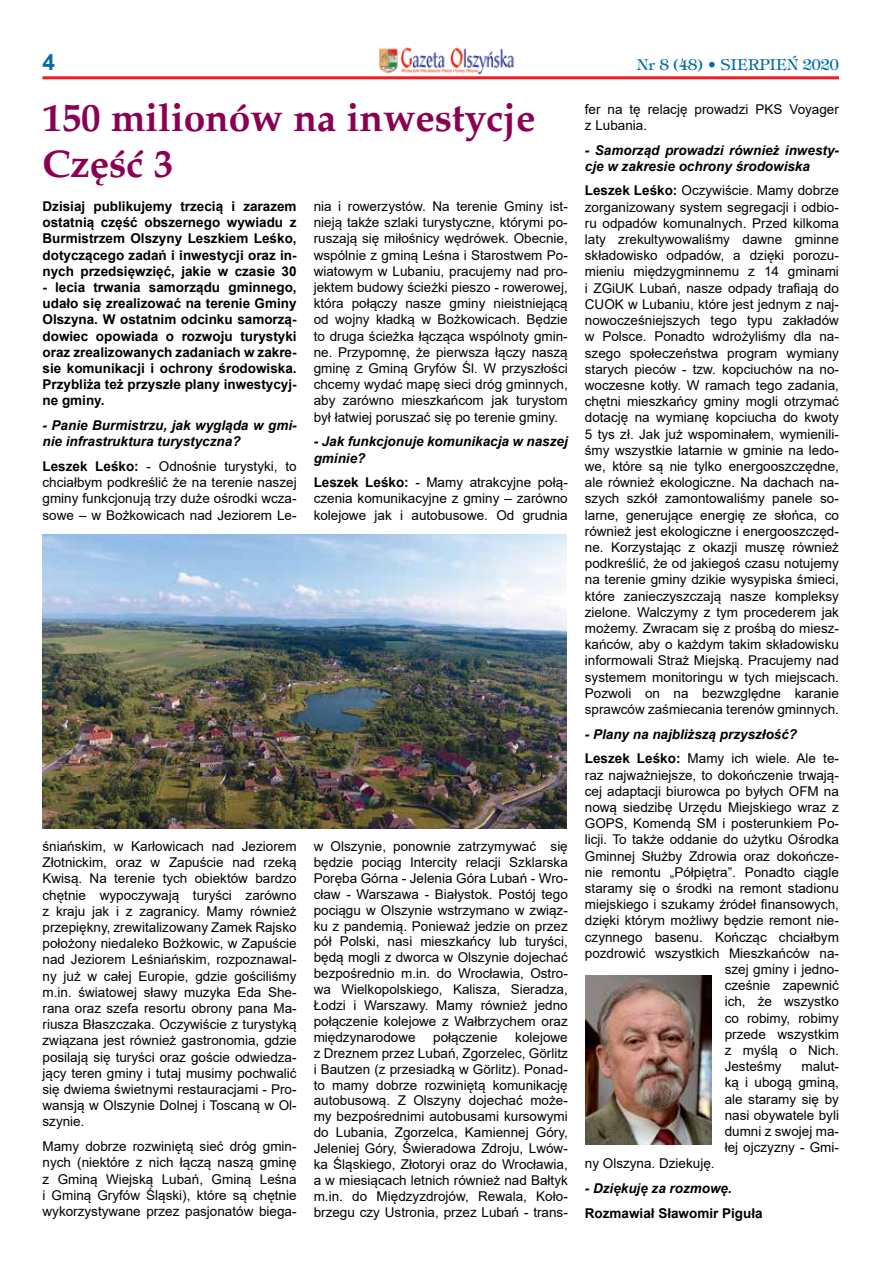
<style>
.page{position:relative;width:893px;height:1263px;background:#fff}
.page>*{position:absolute;margin:0;border:0;box-sizing:border-box;transform-origin:0 0}
.t1{font:700 39px/46.8px "Palm Springs";letter-spacing:-.005em;color:#8b0052}
.t2{font:700 22.5px "Arial";color:#006ca4}
.t3{font:15px "Timpani";color:#006ca4}
.t4{font:13.5px/16.2px "Arial";color:#000;text-align:justify}
.t5{font:700 13.5px/16.2px "Arial";color:#000;text-align:justify}
.t6{font:italic 700 13.5px/16.2px "Arial";color:#000}
.s1{font-weight:700}
.s2{font-style:normal}
.s3{font-weight:400;font-style:normal}
</style>
<div class="page">
<img style="left:379px;top:47px;width:135px;height:28px">
<hr style="left:43px;top:76px;width:796px;height:3px;background:#ed1d24">
<img style="left:43px;top:534px;width:523px;height:295px">
<img style="left:585px;top:975px;width:127px;height:169px">
<h2 class="t2" style="left:43px;top:47px;width:14px">4</h2>
<p class="t3" style="left:637px;top:55px;width:203px">Nr 8 (48) • SIERPIEŃ 2020</p>
<h1 class="t1" style="left:43px;top:94px;width:494px">150 milionów na inwestycje<br>Część 3</h1>
<p class="t5" style="left:43px;top:198px;width:256px">Dzisiaj publikujemy trzecią i zarazem ostatnią część obszernego wywiadu z Burmistrzem Olszyny Leszkiem Leśko, dotyczącego zadań i inwestycji oraz in&shy;nych przedsięwzięć, jakie w czasie 30</p>
<p class="t5" style="left:43px;top:279px;width:256px">- lecia trwania samorządu gminnego, udało się zrealizować na terenie Gminy Olszyna. W ostatnim odcinku samorzą&shy;dowiec opowiada o rozwoju turystyki oraz zrealizowanych zadaniach w zakre&shy;sie komunikacji i ochrony środowiska.<br>Przybliża też przyszłe plany inwestycyj&shy;ne gminy.</p>
<p class="t6" style="left:43px;top:418px;width:256px">- Panie Burmistrzu, jak wygląda w gmi&shy;nie infrastruktura turystyczna?</p>
<p class="t4" style="left:43px;top:458px;width:256px"><span class="s1">Leszek Leśko:</span> - Odnośnie turystyki, to chciałbym podkreślić że na terenie naszej gminy funkcjonują trzy duże ośrodki wcza&shy;sowe – w Bożkowicach nad Jeziorem Le-</p>
<p class="t4" style="left:585px;top:101px;width:256px">fer na tę relację prowadzi PKS Voyager z Lubania.</p>
<p class="t6" style="left:585px;top:142px;width:256px">- Samorząd prowadzi również inwesty&shy;cje w zakresie ochrony środowiska</p>
<p class="t4" style="left:585px;top:183px;width:256px"><span class="s1">Leszek Leśko:</span> Oczywiście. Mamy dobrze zorganizowany system segregacji i odbio&shy;ru odpadów komunalnych. Przed kilkoma laty zrekultywowaliśmy dawne gminne składowisko odpadów, a dzięki porozu&shy;mieniu międzygminnemu z 14 gminami i ZGiUK Lubań, nasze odpady trafiają do CUOK w Lubaniu, które jest jednym z naj&shy;nowocześniejszych tego typu zakładów w Polsce. Ponadto wdrożyliśmy dla na&shy;szego społeczeństwa program wymiany starych pieców - tzw. kopciuchów na no&shy;woczesne kotły. W ramach tego zadania, chętni mieszkańcy gminy mogli otrzymać dotację na wymianę kopciucha do kwoty 5 tys zł. Jak już wspominałem, wymienili&shy;śmy wszystkie latarnie w gminie na ledo&shy;we, które są nie tylko energooszczędne, ale również ekologiczne. Na dachach na&shy;szych szkół zamontowaliśmy panele so&shy;larne, generujące energię ze słońca, co również jest ekologiczne i energooszczęd&shy;ne. Korzystając z okazji muszę również podkreślić, że od jakiegoś czasu notujemy na terenie gminy dzikie wysypiska śmieci, które zanieczyszczają nasze kompleksy zielone. Walczymy z tym procederem jak możemy. Zwracam się z prośbą do miesz&shy;kańców, aby o każdym takim składowisku informowali Straż Miejską. Pracujemy nad systemem monitoringu w tych miejscach.<br>Pozwoli on na bezwzględne karanie sprawców zaśmiecania terenów gminnych.</p>
<p class="t6" style="left:585px;top:722px;width:256px;line-height:24.8px">- Plany na najbliższą przyszłość?<br><span class="s2">Leszek Leśko:</span> <span class="s3">Mamy ich wiele. Ale te-</span></p>
<p class="t4" style="left:585px;top:767px;width:256px">raz najważniejsze, to dokończenie trwają-</p>
<p class="t4" style="left:585px;top:783px;width:256px">cej adaptacji biurowca po byłych OFM na</p>
<p class="t4" style="left:585px;top:799px;width:256px">nową siedzibę Urzędu Miejskiego wraz z</p>
<p class="t4" style="left:585px;top:815px;width:256px">GOPS, Komendą SM i posterunkiem Po-</p>
<p class="t4" style="left:585px;top:831px;width:256px">licji. To także oddanie do użytku Ośrodka</p>
<p class="t4" style="left:585px;top:848px;width:256px">Gminnej Służby Zdrowia oraz dokończe-</p>
<p class="t4" style="left:585px;top:864px;width:256px">nie remontu „Półpiętra”. Ponadto ciągle</p>
<p class="t4" style="left:585px;top:880px;width:256px">staramy się o środki na remont stadionu</p>
<p class="t4" style="left:585px;top:896px;width:256px">miejskiego i szukamy źródeł finansowych,</p>
<p class="t4" style="left:585px;top:912px;width:256px">dzięki którym możliwy będzie remont nie-</p>
<p class="t4" style="left:585px;top:929px;width:256px">czynnego basenu. Kończąc chciałbym</p>
<p class="t4" style="left:585px;top:945px;width:256px">pozdrowić wszystkich Mieszkańców na-</p>
<p class="t4" style="left:725px;top:961px;width:116px">szej gminy i jedno-</p>
<p class="t4" style="left:725px;top:977px;width:116px">cześnie zapewnić</p>
<p class="t4" style="left:725px;top:993px;width:116px">ich, że wszystko</p>
<p class="t4" style="left:725px;top:1010px;width:116px">co robimy, robimy</p>
<p class="t4" style="left:725px;top:1026px;width:116px">przede wszystkim</p>
<p class="t4" style="left:725px;top:1042px;width:116px">z myślą o Nich.</p>
<p class="t4" style="left:725px;top:1058px;width:59px">Jesteśmy</p>
<p class="t4" style="left:314px;top:198px;width:256px">nia i rowerzystów. Na terenie Gminy ist&shy;nieją także szlaki turystyczne, którymi po&shy;ruszają się miłośnicy wędrówek. Obecnie, wspólnie z gminą Leśna i Starostwem Po&shy;wiatowym w Lubaniu, pracujemy nad pro&shy;jektem budowy ścieżki pieszo - rowerowej, która połączy nasze gminy nieistniejącą od wojny kładką w Bożkowicach. Będzie to druga ścieżka łącząca wspólnoty gmin&shy;ne. Przypomnę, że pierwsza łączy naszą gminę z Gminą Gryfów Śl. W przyszłości chcemy wydać mapę sieci dróg gminnych, aby zarówno mieszkańcom jak turystom był łatwiej poruszać się po terenie gminy.</p>
<p class="t6" style="left:314px;top:434px;width:256px">- Jak funkcjonuje komunikacja w naszej gminie?</p>
<p class="t4" style="left:314px;top:474px;width:256px"><span class="s1">Leszek Leśko:</span> - Mamy atrakcyjne połą&shy;czenia komunikacyjne z gminy – zarówno kolejowe jak i autobusowe. Od grudnia</p>
<p class="t4" style="left:314px;top:838px;width:256px">w Olszynie, ponownie zatrzymywać się będzie pociąg Intercity relacji Szklarska Poręba Górna - Jelenia Góra Lubań - Wro&shy;cław - Warszawa - Białystok. Postój tego pociągu w Olszynie wstrzymano w związ&shy;ku z pandemią. Ponieważ jedzie on przez pół Polski, nasi mieszkańcy lub turyści, będą mogli z dworca w Olszynie dojechać bezpośrednio m.in. do Wrocławia, Ostro&shy;wa Wielkopolskiego, Kalisza, Sieradza, Łodzi i Warszawy. Mamy również jedno połączenie kolejowe z Wałbrzychem oraz międzynarodowe</p>
<p class="t4" style="left:43px;top:838px;width:256px">śniańskim, w Karłowicach nad Jeziorem Złotnickim, oraz w Zapuście nad rzeką Kwisą. Na terenie tych obiektów bardzo chętnie wypoczywają turyści zarówno z kraju jak i z zagranicy. Mamy również przepiękny, zrewitalizowany Zamek Rajsko położony niedaleko Bożkowic, w Zapuście nad Jeziorem Leśniańskim, rozpoznawal&shy;ny już w całej Europie, gdzie gościliśmy m.in. światowej sławy muzyka Eda She&shy;rana oraz szefa resortu obrony pana Ma&shy;riusza Błaszczaka. Oczywiście z turystyką związana jest również gastronomia, gdzie posilają się turyści oraz goście odwiedza&shy;jący teren gminy i tutaj musimy pochwalić się dwiema świetnymi restauracjami - Pro&shy;wansją w Olszynie Dolnej i Toscaną w Ol&shy;szynie.</p>
<p class="t4" style="left:43px;top:1138px;width:256px">Mamy dobrze rozwiniętą sieć dróg gmin&shy;nych (niektóre z nich łączą naszą gminę z Gminą Wiejską Lubań, Gminą Leśna i Gminą Gryfów Śląski), które są chętnie wykorzystywane przez pasjonatów biega-</p>
<p class="t4" style="left:314px;top:1029px;width:256px;text-indent:202px">kolejowe z Dreznem przez Lubań, Zgorzelec, Görlitz i Bautzen (z przesiadką w Görlitz). Ponad&shy;to mamy dobrze rozwiniętą komunikację autobusową. Z Olszyny dojechać może&shy;my bezpośrednimi autobusami kursowymi do Lubania, Zgorzelca, Kamiennej Góry, Jeleniej Góry, Świeradowa Zdroju, Lwów&shy;ka Śląskiego, Złotoryi oraz do Wrocławia, a w miesiącach letnich również nad Bałtyk m.in. do Międzyzdrojów, Rewala, Koło&shy;brzegu czy Ustronia, przez Lubań - trans-</p>
<p class="t4" style="left:433px;top:1029px;width:66px">połączenie</p>
<p class="t4" style="left:725px;top:1058px;width:116px;text-indent:77px">malut&shy;ką i ubogą gminą, ale staramy się by nasi obywatele byli dumni z swojej ma&shy;łej ojczyzny - Gmi-</p>
<p class="t4" style="left:585px;top:1155px;width:131px">ny Olszyna. Dziekuję.</p>
<p class="t6" style="left:585px;top:1181px;width:149px">- Dziękuję za rozmowę.</p>
<p class="t5" style="left:585px;top:1205px;width:179px">Rozmawiał Sławomir Piguła</p>
</div>
